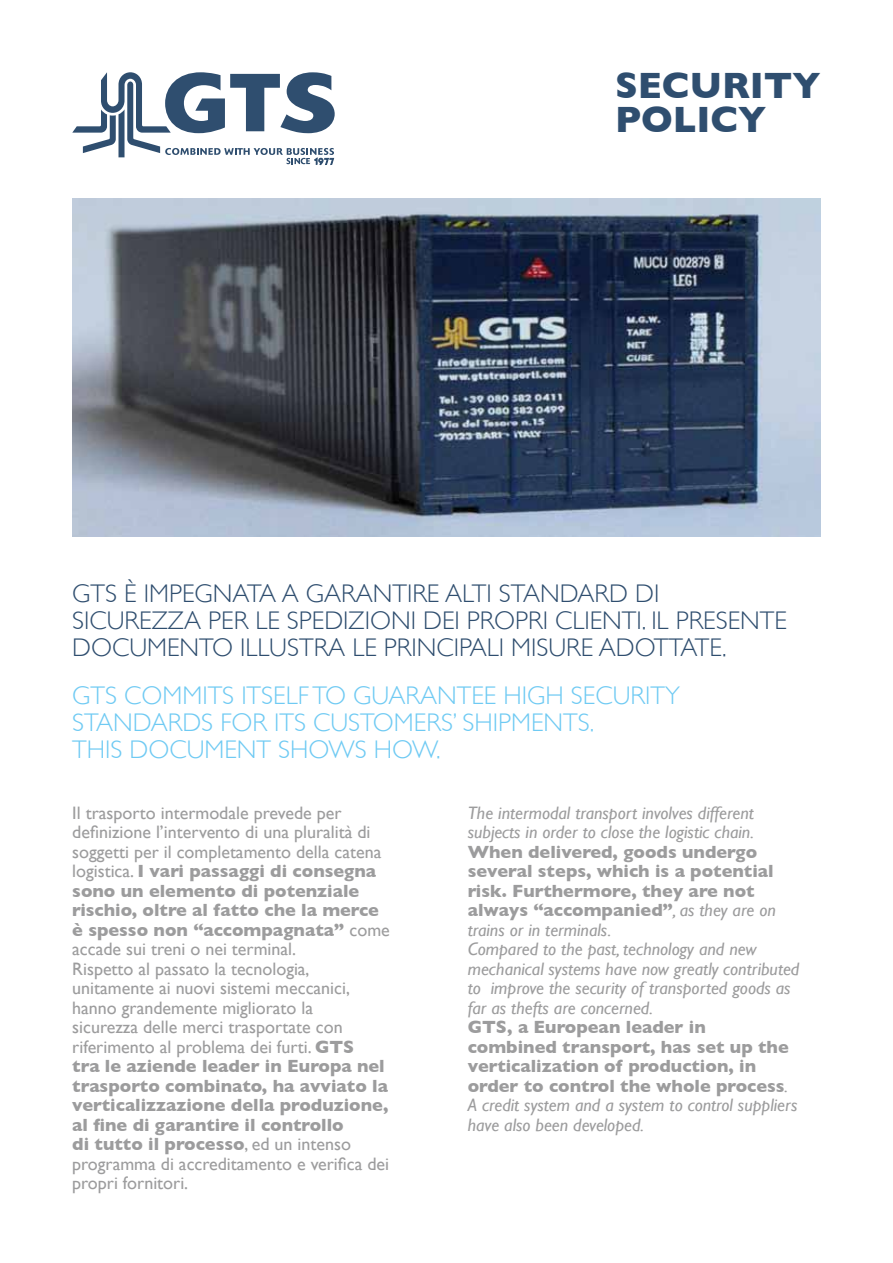
<style>
.page{position:relative;width:893px;height:1263px;background:#fff}
.page>*{position:absolute;margin:0;border:0;box-sizing:border-box;transform-origin:0 0}
.t1{font:700 37.35px/33.8px "Gill Sans";color:#2f4e6f}
.t2{font:300 25.5px/27px "Gill Sans";color:#2f4e6f}
.t3{font:300 25.5px/27px "Gill Sans";color:#6fcaf3}
.t4{font:18px/19.5px "Gill Sans";color:#9c9c9d}
.t5{font:italic 18px/19.5px "Gill Sans";color:#9c9c9d}
.t6{font:700 18px/19.5px "Gill Sans";color:#9c9c9d}
.s1{font-weight:700}
.s2{font-weight:700;font-style:normal}
.s3{font-weight:400;font-style:italic}
</style>
<div class="page">
<svg style="left:72px;top:72px;width:263px;height:93px"></svg>
<img style="left:72px;top:199px;width:749px;height:337px">
<h1 class="t1" style="left:615px;top:68px;width:207px">Security policy</h1>
<h2 class="t2" style="left:72px;top:580px;width:716px">GTS È IMPEG NATA A GARANTIRE ALTI STANDARD DI<br>SICUREZZA PER LE SPEDIZIONI DEI PROPRI CLIENTI. I L PRESENTE<br>DOCUMENTO ILLUSTRA LE PRINCIPALI MISURE ADOTTATE.</h2>
<h2 class="t3" style="left:72px;top:682px;width:609px">GTS COMMITS ITS ELF TO G UARANTEE HIG H SECURITY<br>STANDARDS FOR ITS CUSTOMERS’ SHIPMENTS.<br>THIS DOCUMENT SHOWS HOW.</h2>
<p class="t4" style="left:72px;top:803px;width:319px">Il trasporto intermodale prevede per definizione l’intervento di una pluralità di soggetti per il completamento della catena logistica. <span class="s1">I vari passaggi di consegna sono un elemento di potenziale rischio, oltre al fatto che la merce è spesso non “accompagnata”</span> come accade sui treni o nei terminal.<br>Rispetto al passato la tecnologia, unitamente ai nuovi sistemi meccanici, hanno grandemente migliorato la<br>sicurezza delle merci trasportate con riferimento al problema dei furti. <span class="s1">GTS<br>tra le aziende leader in Europa nel trasporto combinato, ha avviato la verticalizzazione della produzione, al fine di garantire il controllo<br>di tutto il processo</span>, ed un intenso programma di accreditamento e verifica dei propri fornitori.</p>
<p class="t5" style="left:468px;top:803px;width:288px">The intermodal transport involves different subjects in order to close the logistic chain.</p>
<p class="t5" style="left:468px;top:842px;width:333px"><span class="s2">When delivered, goods undergo several steps, which is a potential risk. Furthermore, they are not always “accompanied”</span>, as they are on trains or in terminals.<br>Compared to the past, technology and new mechanical systems have now greatly contributed to improve the security of transported goods as far as thefts are concerned.</p>
<p class="t6" style="left:468px;top:1017px;width:331px">GTS, a European leader in combined transport, has set up the verticalization of production, in order to control the whole process<span class="s3">.<br>A credit system and a system to control suppliers have also been developed.</span></p>
</div>
